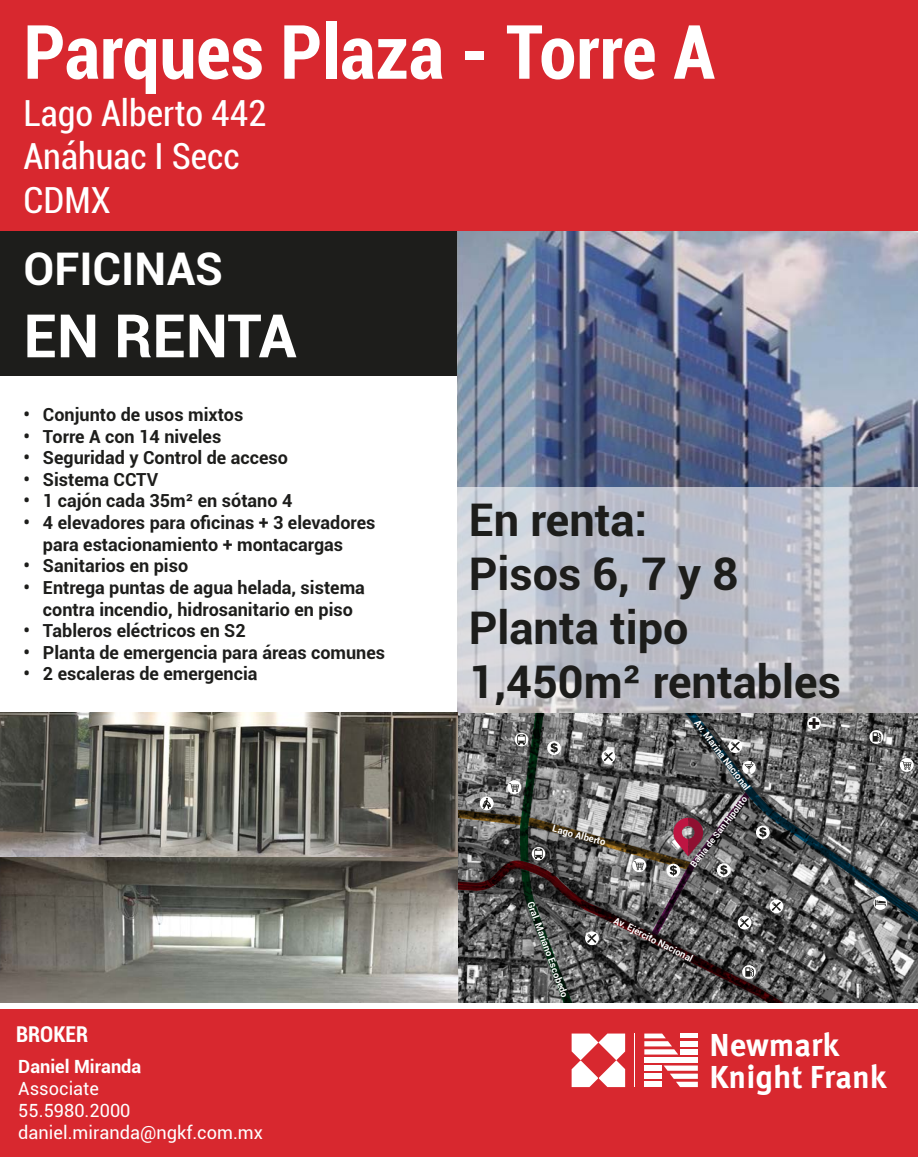
<style>
.page{position:relative;width:918px;height:1157px;background:#fff}
.page>*{position:absolute;margin:0;border:0;box-sizing:border-box;transform-origin:0 0}
.t1{font:700 condensed 75px "Roboto";color:#fff}
.t2{font:700 60px "Roboto";color:#fff}
.t3{font:700 45px/54px "Roboto";color:#1d1d1b}
.t4{font:700 45px "Roboto";color:#fff}
.t5{font:condensed 36px/43.2px "Roboto";color:#fff}
.t6{font:700 32.1px/31.7px "KF Meta OT";color:#fff}
.t7{font:700 condensed 21.9px "Roboto";color:#fff}
.t8{font:18.15px/21.9px "Roboto";color:#fff}
.t9{font:700 18.15px "Roboto";color:#fff}
.t10{font:700 18px/21.6px "Roboto";color:#1d1d1b;text-align:justify}
.t11{font:700 9.6px "Roboto";color:#fff}
.t12{font:700 9px "Roboto";color:#fff}
</style>
<div class="page">
<div style="left:0;top:0;width:918px;height:712px;background:#d8282f"></div>
<div style="left:0;top:1009px;width:918px;height:147px;background:#d8282f"></div>
<svg style="left:572px;top:1033px;width:53px;height:54px"></svg>
<hr style="left:634px;top:1033px;width:1px;height:54px;background:#fff">
<div style="left:680px;top:1033px;width:18px;height:5px;background:#fff"></div>
<div style="left:680px;top:1049px;width:18px;height:5px;background:#fff"></div>
<div style="left:680px;top:1041px;width:18px;height:5px;background:#fff"></div>
<svg style="left:644px;top:1033px;width:34px;height:21px"></svg>
<div style="left:644px;top:1065px;width:18px;height:5px;background:#fff"></div>
<div style="left:644px;top:1073px;width:18px;height:6px;background:#fff"></div>
<div style="left:644px;top:1081px;width:18px;height:6px;background:#fff"></div>
<svg style="left:664px;top:1065px;width:34px;height:22px"></svg>
<div style="left:644px;top:1057px;width:54px;height:5px;background:#fff"></div>
<div style="left:0;top:232px;width:458px;height:146px;background:#1d1d1b"></div>
<div style="left:0;top:376px;width:458px;height:336px;background:#fff"></div>
<img style="left:458px;top:231px;width:460px;height:771px">
<svg style="left:781px;top:712px;width:137px;height:220px;background:#646666"></svg>
<svg style="left:781px;top:860px;width:40px;height:142px;background:#676767"></svg>
<div style="left:770px;top:899px;width:13px;height:14px;background:#fff;border-radius:50%"></div>
<svg style="left:873px;top:896px;width:14px;height:14px"></svg>
<svg style="left:875px;top:899px;width:11px;height:7px"></svg>
<svg style="left:869px;top:730px;width:14px;height:14px"></svg>
<svg style="left:873px;top:732px;width:8px;height:9px"></svg>
<div style="left:900px;top:758px;width:14px;height:14px;background:#fff;border-radius:50%"></div>
<svg style="left:901px;top:761px;width:11px;height:9px"></svg>
<svg style="left:807px;top:716px;width:14px;height:14px"></svg>
<svg style="left:809px;top:718px;width:10px;height:10px"></svg>
<svg style="left:458px;top:712px;width:323px;height:290px;background:#5f5d5d"></svg>
<svg style="left:458px;top:487px;width:460px;height:225px;background:#bcbfc9"></svg>
<img style="left:0;top:712px;width:458px;height:290px">
<h1 class="t1" style="left:23px;top:-1px;width:693px">Parques Plaza - Torre A</h1>
<h3 class="t5" style="left:23px;top:91px;width:245px">Lago Alberto 442<br>Anáhuac I Secc<br>CDMX</h3>
<h3 class="t4" style="left:23px;top:237px;width:201px">OFICINAS</h3>
<h2 class="t2" style="left:23px;top:294px;width:275px">EN RENTA</h2>
<p class="t10" style="left:23px;top:403px;width:8px">• • • • • •</p>
<p class="t10" style="left:23px;top:554px;width:8px">• •</p>
<p class="t10" style="left:23px;top:619px;width:8px">• • •</p>
<p class="t10" style="left:43px;top:403px;width:344px;text-align:left">Conjunto de usos mixtos<br>Torre A con 14 niveles<br>Seguridad y Control de acceso<br>Sistema CCTV<br>1 cajón cada 35m² en sótano 4<br>4 elevadores para oficinas + 3 elevadores para estacionamiento + montacargas<br>Sanitarios en piso<br>Entrega puntas de agua helada, sistema contra incendio, hidrosanitario en piso<br>Tableros eléctricos en S2<br>Planta de emergencia para áreas comunes<br>2 escaleras de emergencia</p>
<h3 class="t3" style="left:469px;top:491px;width:374px">En renta:<br>Pisos 6, 7 y 8<br>Planta tipo<br>1,450m² rentables</h3>
<p class="t11" style="left:555px;top:821px;width:56px;rotate:15deg">Lago Alberto</p>
<p class="t11" style="left:702px;top:717px;width:86px;rotate:53deg">Av. Marina Nacional</p>
<p class="t12" style="left:687px;top:862px;width:88px;rotate:-52deg">Bahía de San Hipólito</p>
<p class="t11" style="left:537px;top:899px;width:103px;rotate:70deg">Gral. Mariano Escobedo</p>
<p class="t11" style="left:618px;top:913px;width:89px;rotate:27deg">Av. Ejército Nacional</p>
<p class="t7" style="left:16px;top:1019px;width:74px">BROKER</p>
<h3 class="t6" style="left:709px;top:1029px;width:179px">Newmark<br>Knight Frank</h3>
<p class="t9" style="left:18px;top:1054px;width:125px">Daniel Miranda</p>
<p class="t8" style="left:18px;top:1077px;width:246px">Associate<br>55.5980.2000 daniel.miranda@ngkf.com.mx</p>
</div>
